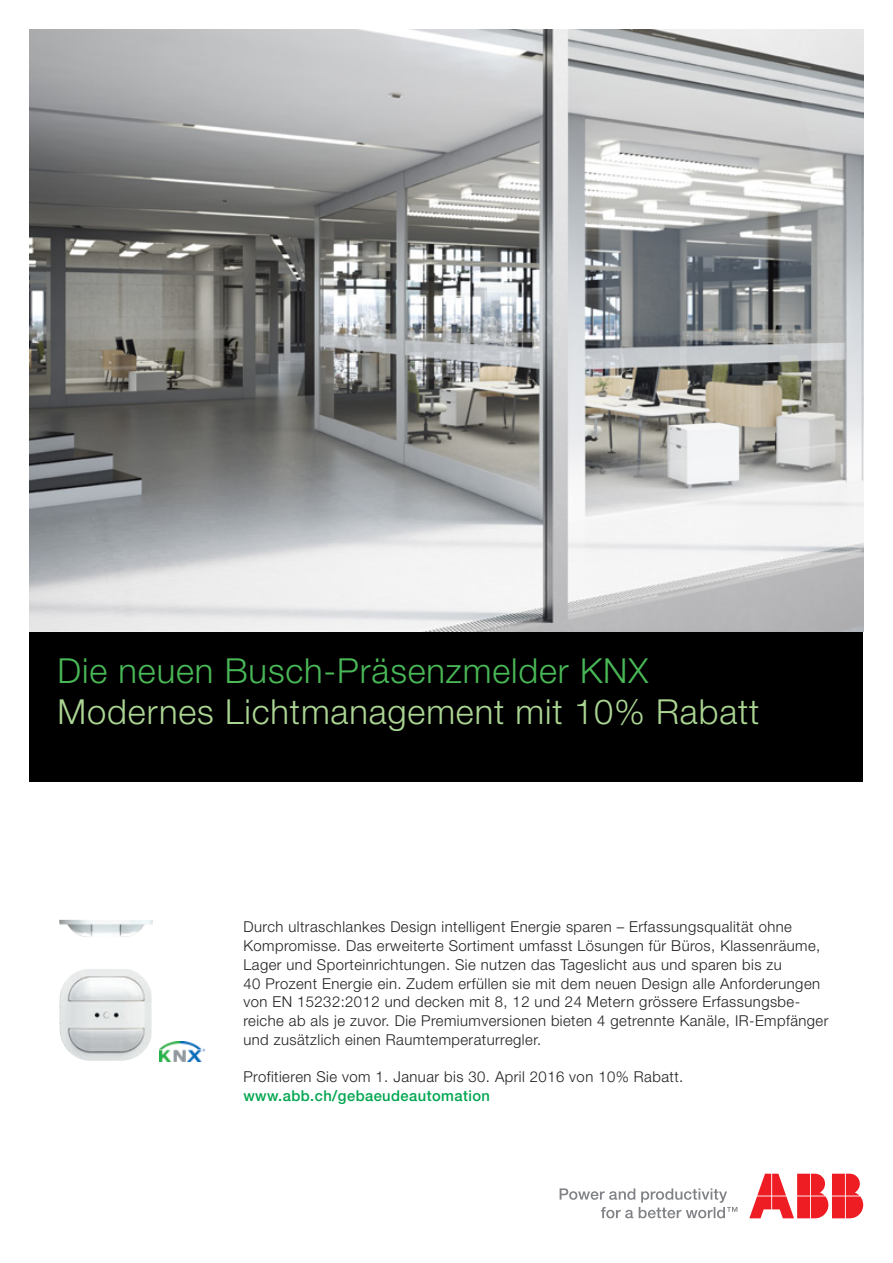
<style>
.page{position:relative;width:893px;height:1263px;background:#fff}
.page>*{position:absolute;margin:0;border:0;box-sizing:border-box;transform-origin:0 0}
.t1{font:300 34.5px "Helvetica Neue LT Pro";letter-spacing:.025em;color:#abd593}
.t2{font:300 34.5px "Helvetica Neue LT Pro";letter-spacing:.025em;color:#49b857}
.t3{font:300 15px/18.8px "Helvetica Neue LT Pro";letter-spacing:.03em;color:#231f20}
.t4{font:500 15px "Helvetica Neue LT Pro";letter-spacing:.03em;color:#00a54f}
</style>
<div class="page">
<svg style="left:560px;top:1188px;width:177px;height:30px"></svg>
<svg style="left:749px;top:1174px;width:114px;height:44px"></svg>
<div style="left:30px;top:631px;width:833px;height:151px;background:#000"></div>
<img style="left:30px;top:30px;width:833px;height:601px">
<img style="left:60px;top:969px;width:92px;height:92px">
<img style="left:159px;top:1041px;width:45px;height:20px">
<img style="left:59px;top:920px;width:94px;height:17px">
<h1 class="t2" style="left:58px;top:650px;width:592px">Die neuen Busch-Präsenzmelder KNX</h1>
<h1 class="t1" style="left:58px;top:690px;width:703px">Modernes Lichtmanagement mit 10% Rabatt</h1>
<p class="t3" style="left:243px;top:917px;width:586px">Durch ultraschlankes Design intelligent Energie sparen – Erfassungsqualität ohne Kompromisse. Das erweiterte Sortiment umfasst Lösungen für Büros, Klassenräume, Lager und Sporteinrichtungen. Sie nutzen das Tageslicht aus und sparen bis zu<br>40 Prozent Energie ein. Zudem erfüllen sie mit dem neuen Design alle Anforderungen von EN 15232:2012 und decken mit 8, 12 und 24 Metern grössere Erfassungsbe&shy;reiche ab als je zuvor. Die Premiumversionen bieten 4 getrennte Kanäle, IR-Empfänger und zusätzlich einen Raumtemperaturregler.</p>
<p class="t3" style="left:243px;top:1067px;width:441px">Profitieren Sie vom 1. Januar bis 30. April 2016 von 10% Rabatt.</p>
<p class="t4" style="left:243px;top:1087px;width:248px">www.abb.ch/gebaeudeautomation</p>
</div>
